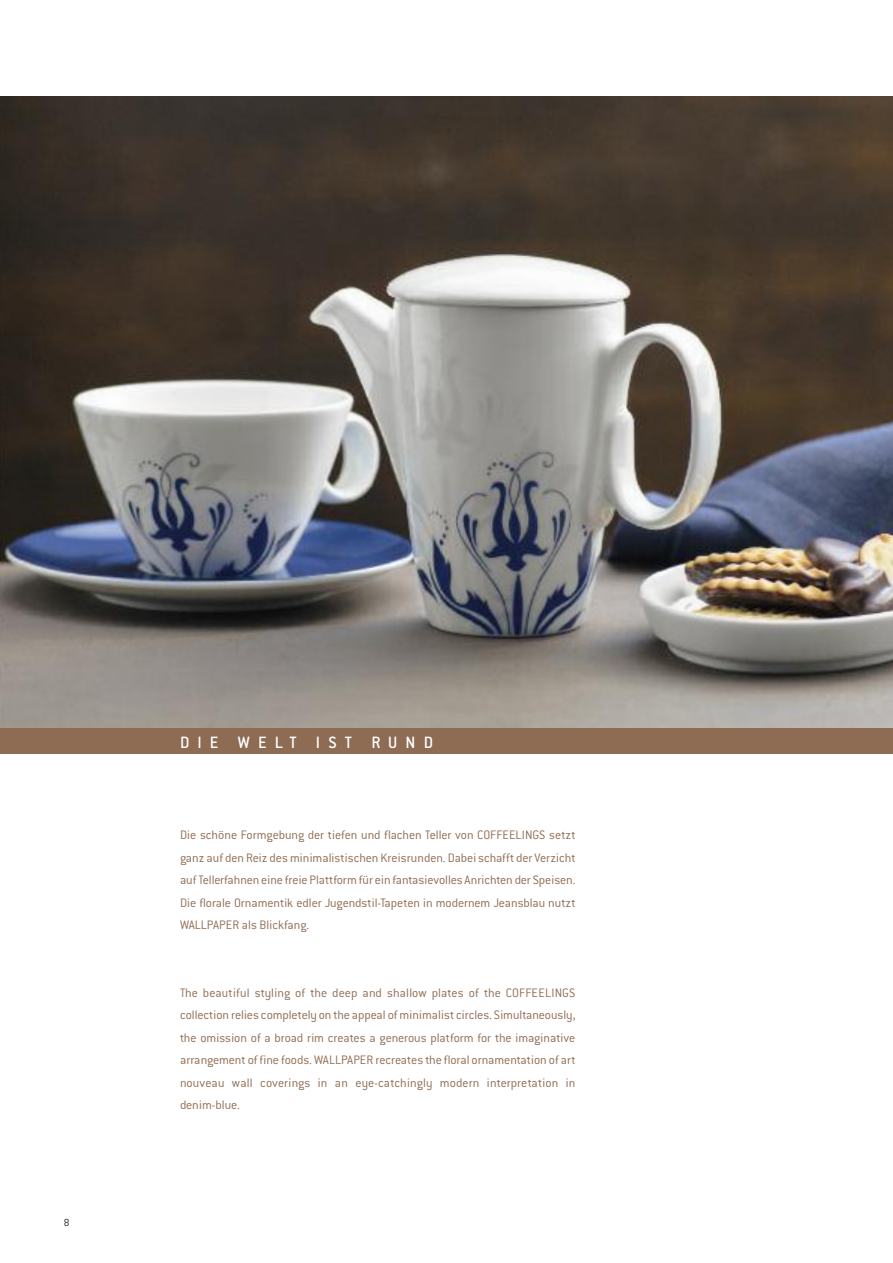
<style>
.page{position:relative;width:893px;height:1263px;background:#fff}
.page>*{position:absolute;margin:0;border:0;box-sizing:border-box;transform-origin:0 0}
.t1{font:500 18px "Conduit ITC";letter-spacing:.45em;color:#fff}
.t2{font:300 13.5px/22.5px "Conduit ITC";letter-spacing:.005em;color:#8e6c53;text-align:justify}
.t3{font:300 11.25px "Conduit ITC";color:#222221}
</style>
<div class="page">
<img style="left:0;top:97px;width:893px;height:631px">
<div style="left:0;top:728px;width:893px;height:25px;background:#8e6c53"></div>
<p class="t3" style="left:64px;top:1219px;width:7px">8</p>
<h1 class="t1" style="left:180px;top:736px;width:255px">DIE WELT IST RUND</h1>
<p class="t2" style="left:180px;top:825px;width:397px">Die schöne Formgebung der tiefen und flachen Teller von COFFEELINGS setzt ganz auf den Reiz desminimalistischen Kreisrunden. Dabei schafft der Verzicht aufTellerfahnen eine freie Plattformfür ein fantasievolles Anrichten der Speisen.<br>Die florale Ornamentik edler Jugendstil-Tapeten in modernem Jeansblau nutzt WALLPAPER als Blickfang.</p>
<p class="t2" style="left:180px;top:983px;width:397px">The beautiful styling of the deep and shallow plates of the COFFEELINGS collection relies completely on the appeal ofminimalist circles. Simultaneously, the omission of a broad rim creates a generous platform for the imaginative arrangement of fine foods.WALLPAPER recreates the floral ornamentation of art nouveau wall coverings in an eye-catchingly modern interpretation in denim-blue.</p>
</div>
